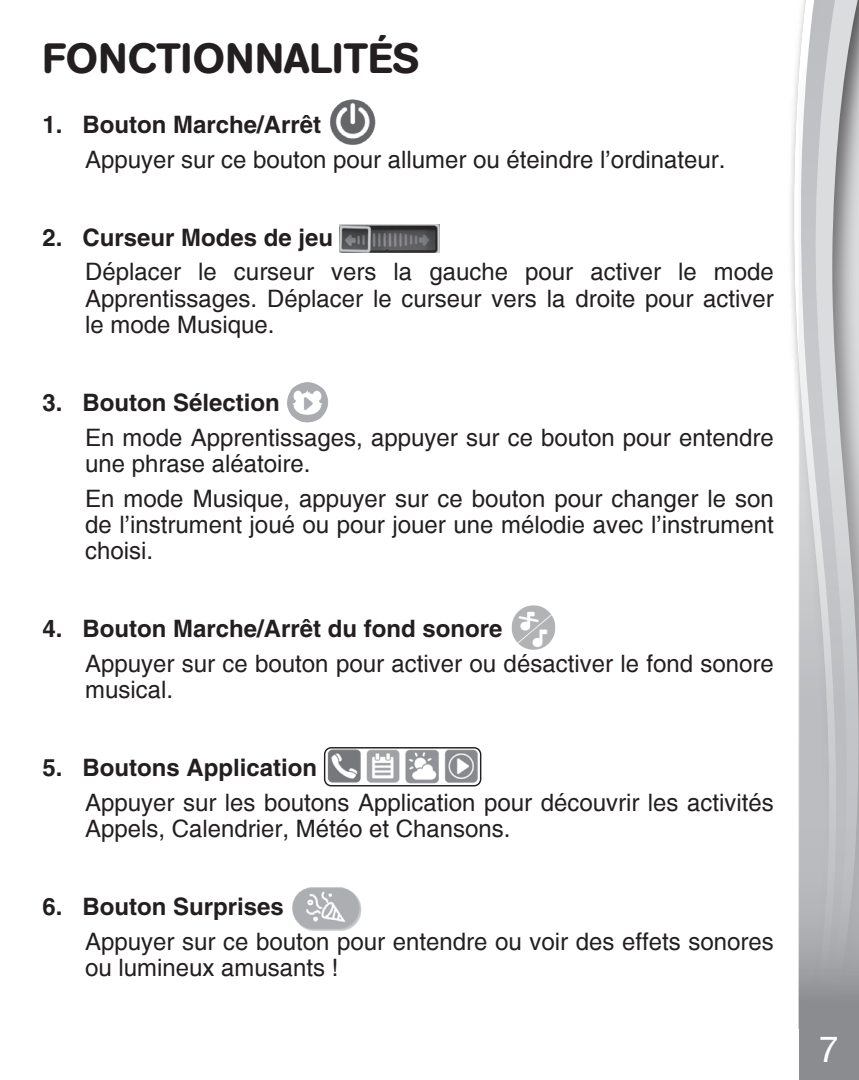
<style>
.page{position:relative;width:859px;height:1080px;background:#fff}
.page>*{position:absolute;margin:0;border:0;box-sizing:border-box;transform-origin:0 0}
.大标题{font:500 42px "AG Book Rounded";color:#231f20}
.t1{font:27px "Helvetica 55 Roman";color:#fff}
.t2{font:24px/26.4px "Helvetica";color:#231f20}
.t3{font:700 24px "Helvetica";color:#231f20}
.s1{font-size:36px}
</style>
<div class="page">
<svg style="left:793px;top:46px;width:6px;height:983px"></svg>
<svg style="left:799px;top:0;width:60px;height:1080px;background:#bebfc1"></svg>
<img style="left:330px;top:99px;width:46px;height:46px">
<img style="left:340px;top:224px;width:99px;height:29px">
<img style="left:287px;top:382px;width:41px;height:41px">
<img style="left:511px;top:605px;width:45px;height:45px">
<img style="left:326px;top:747px;width:155px;height:40px">
<div style="left:324px;top:747px;width:157px;height:39px;border:1px solid #231f20;border-radius:7px"></div>
<img style="left:292px;top:887px;width:70px;height:44px">
<p class="大标题" style="left:43px;top:33px;width:378px">FONCTIONNALITÉS</p>
<p class="t3" style="left:43px;top:110px;width:280px">1. Bouton Marche/Arrêt</p>
<p class="t2" style="left:85px;top:146px;width:642px">Appuyer sur ce bouton pour allumer ou éteindre l’ordinateur.</p>
<p class="t3" style="left:43px;top:222px;width:292px">2. Curseur Modes de jeu</p>
<p class="t2" style="left:85px;top:259px;width:690px;text-align:justify">Déplacer le curseur vers la gauche pour activer le mode Apprentissages. Déplacer le curseur vers la droite pour activer le mode Musique.</p>
<p class="t3" style="left:43px;top:388px;width:239px">3. Bouton Sélection</p>
<p class="t2" style="left:85px;top:424px;width:690px">En mode Apprentissages, appuyer sur ce bouton pour entendre une phrase aléatoire.</p>
<p class="t2" style="left:85px;top:485px;width:690px;text-align:justify">En mode Musique, appuyer sur ce bouton pour changer le son de l’instrument joué ou pour jouer une mélodie avec l’instrument choisi.</p>
<p class="t3" style="left:43px;top:614px;width:462px">4. Bouton Marche/Arrêt du fond sonore</p>
<p class="t2" style="left:85px;top:650px;width:690px">Appuyer sur ce bouton pour activer ou désactiver le fond sonore musical.</p>
<p class="t3" style="left:43px;top:753px;width:276px">5. Boutons Application</p>
<p class="t2" style="left:85px;top:789px;width:690px">Appuyer sur les boutons Application pour découvrir les activités<br>Appels, Calendrier, Météo et Chansons.</p>
<p class="t3" style="left:43px;top:892px;width:243px">6. Bouton Surprises</p>
<p class="t2" style="left:85px;top:928px;width:690px">Appuyer sur ce bouton pour entendre ou voir des effets sonores ou lumineux amusants !</p>
<p class="t1" style="left:819px;top:1021px;width:26px">7<span class="s1">7</span></p>
</div>
